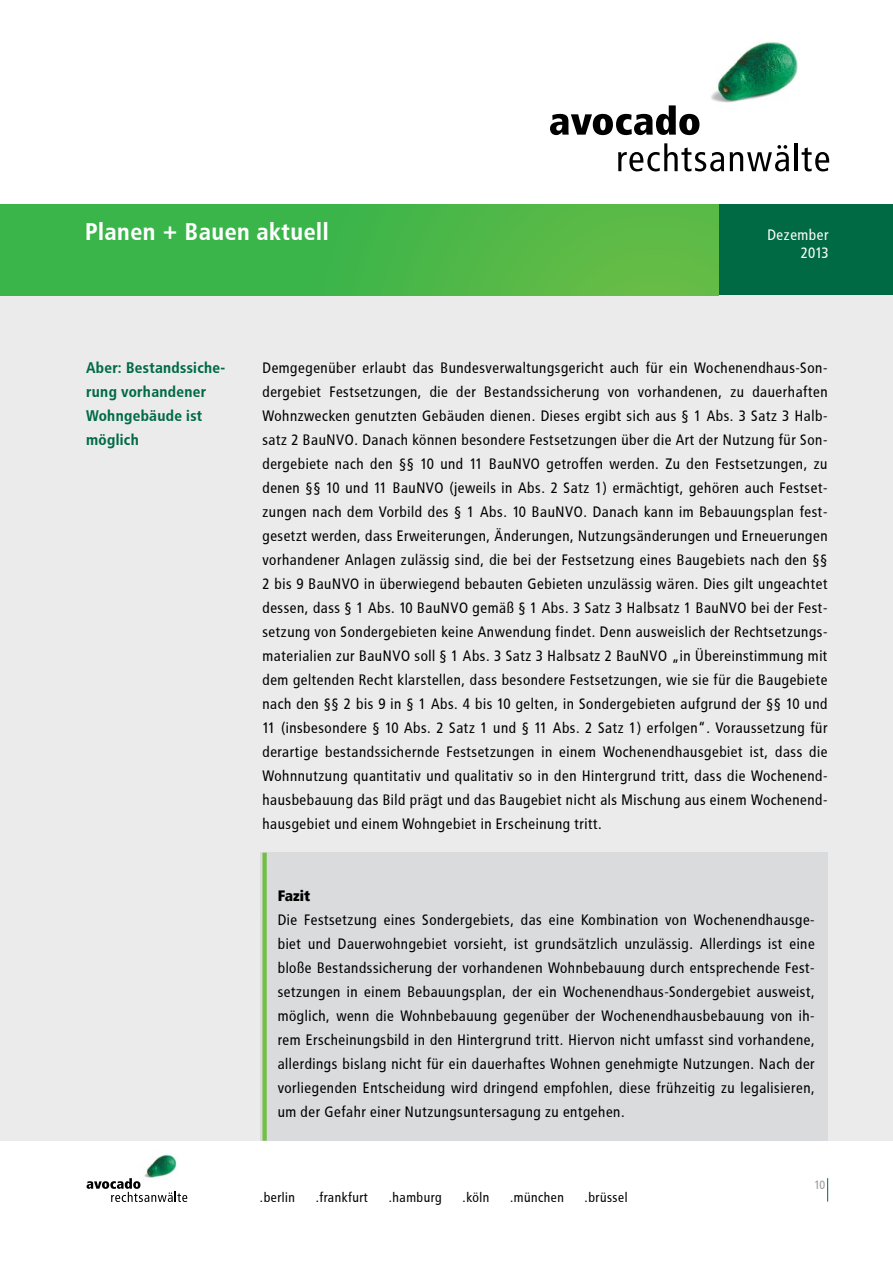
<style>
.page{position:relative;width:893px;height:1263px;background:#fff}
.page>*{position:absolute;margin:0;border:0;box-sizing:border-box;transform-origin:0 0}
.t1{font:700 24px "Avocado";color:#fff}
.t2{font:700 15.3px/24px "Avocado";color:#006a45}
.t3{font:15px/24px "Avocado";color:#000;text-align:justify}
.t4{font:15px/18px "Avocado";color:#fff;text-align:right}
.t5{font:900 15px "Avocado";color:#000}
.t6{font:13.5px "Avocado";color:#000}
.t7{font:12px "Avocado";color:#97999c}
</style>
<div class="page">
<img style="left:711px;top:42px;width:87px;height:61px">
<svg style="left:550px;top:105px;width:149px;height:30px"></svg>
<svg style="left:618px;top:143px;width:106px;height:28px"></svg>
<svg style="left:730px;top:145px;width:59px;height:26px"></svg>
<hr style="left:795px;top:143px;width:3px;height:28px;background:#000">
<svg style="left:802px;top:147px;width:27px;height:24px"></svg>
<div style="left:719px;top:204px;width:174px;height:92px;background:#006a45"></div>
<svg style="left:827px;top:1178px;width:1px;height:23px"></svg>
<div style="left:0;top:296px;width:893px;height:845px;background:#ebebec"></div>
<img style="left:144px;top:1154px;width:33px;height:24px">
<svg style="left:87px;top:1178px;width:100px;height:24px"></svg>
<div style="left:0;top:204px;width:719px;height:92px;background:linear-gradient(to right,#2eb34b,#61bb46)"></div>
<div style="left:261px;top:853px;width:567px;height:288px;background:#dadbdc"></div>
<div style="left:262px;top:853px;width:5px;height:288px;background:#71bf44"></div>
<h1 class="t1" style="left:85px;top:218px;width:245px">Planen + Bauen aktuell</h1>
<p class="t4" style="left:767px;top:226px;width:63px">Dezember<br>2013</p>
<p class="t2" style="left:86px;top:355px;width:141px">Aber: Bestandssiche&shy;rung vorhandener<br>Wohngebäude ist möglich</p>
<p class="t3" style="left:262px;top:355px;width:567px">Demgegenüber erlaubt das Bundesverwaltungsgericht auch für ein Wochenendhaus-Son&shy;dergebiet Festsetzungen, die der Bestandssicherung von vorhandenen, zu dauerhaften Wohnzwecken genutzten Gebäuden dienen. Dieses ergibt sich aus § 1 Abs. 3 Satz 3 Halb&shy;satz 2 BauNVO. Danach können besondere Festsetzungen über die Art der Nutzung für Son&shy;dergebiete nach den §§ 10 und 11 BauNVO getroffen werden. Zu den Festsetzungen, zu denen §§ 10 und 11 BauNVO (jeweils in Abs. 2 Satz 1) ermächtigt, gehören auch Festset&shy;zungen nach dem Vorbild des § 1 Abs. 10 BauNVO. Danach kann im Bebauungsplan fest&shy;gesetzt werden, dass Erweiterungen, Änderungen, Nutzungsänderungen und Erneuerungen vorhandener Anlagen zulässig sind, die bei der Festsetzung eines Baugebiets nach den §§ 2 bis 9 BauNVO in überwiegend bebauten Gebieten unzulässig wären. Dies gilt ungeachtet dessen, dass § 1 Abs. 10 BauNVO gemäß § 1 Abs. 3 Satz 3 Halbsatz 1 BauNVO bei der Fest&shy;setzung von Sondergebieten keine Anwendung findet. Denn ausweislich der Rechtsetzungs&shy;materialien zur BauNVO soll § 1 Abs. 3 Satz 3 Halbsatz 2 BauNVO „in Übereinstimmung mit dem geltenden Recht klarstellen, dass besondere Festsetzungen, wie sie für die Baugebiete nach den §§ 2 bis 9 in § 1 Abs. 4 bis 10 gelten, in Sondergebieten aufgrund der §§ 10 und 11 (insbesondere § 10 Abs. 2 Satz 1 und § 11 Abs. 2 Satz 1) erfolgen“. Voraussetzung für derartige bestandssichernde Festsetzungen in einem Wochenendhausgebiet ist, dass die Wohnnutzung quantitativ und qualitativ so in den Hintergrund tritt, dass die Wochenend&shy;hausbebauung das Bild prägt und das Baugebiet nicht als Mischung aus einem Wochenend&shy;hausgebiet und einem Wohngebiet in Erscheinung tritt.</p>
<p class="t5" style="left:278px;top:886px;width:34px">Fazit</p>
<p class="t3" style="left:278px;top:907px;width:539px">Die Festsetzung eines Sondergebiets, das eine Kombination von Wochenendhausge&shy;biet und Dauerwohngebiet vorsieht, ist grundsätzlich unzulässig. Allerdings ist eine bloße Bestandssicherung der vorhandenen Wohnbebauung durch entsprechende Fest&shy;setzungen in einem Bebauungsplan, der ein Wochenendhaus-Sondergebiet ausweist, möglich, wenn die Wohnbebauung gegenüber der Wochenendhausbebauung von ih&shy;rem Erscheinungsbild in den Hintergrund tritt. Hiervon nicht umfasst sind vorhandene, allerdings bislang nicht für ein dauerhaftes Wohnen genehmigte Nutzungen. Nach der vorliegenden Entscheidung wird dringend empfohlen, diese frühzeitig zu legalisieren, um der Gefahr einer Nutzungsuntersagung zu entgehen.</p>
<p class="t6" style="left:260px;top:1189px;width:37px">.berlin</p>
<p class="t6" style="left:316px;top:1189px;width:54px">.frankfurt</p>
<p class="t6" style="left:389px;top:1189px;width:55px">.hamburg</p>
<p class="t6" style="left:463px;top:1189px;width:29px">.köln</p>
<p class="t6" style="left:510px;top:1189px;width:56px">.münchen</p>
<p class="t6" style="left:585px;top:1189px;width:45px">.brüssel</p>
<p class="t7" style="left:814px;top:1178px;width:13px">10</p>
</div>
